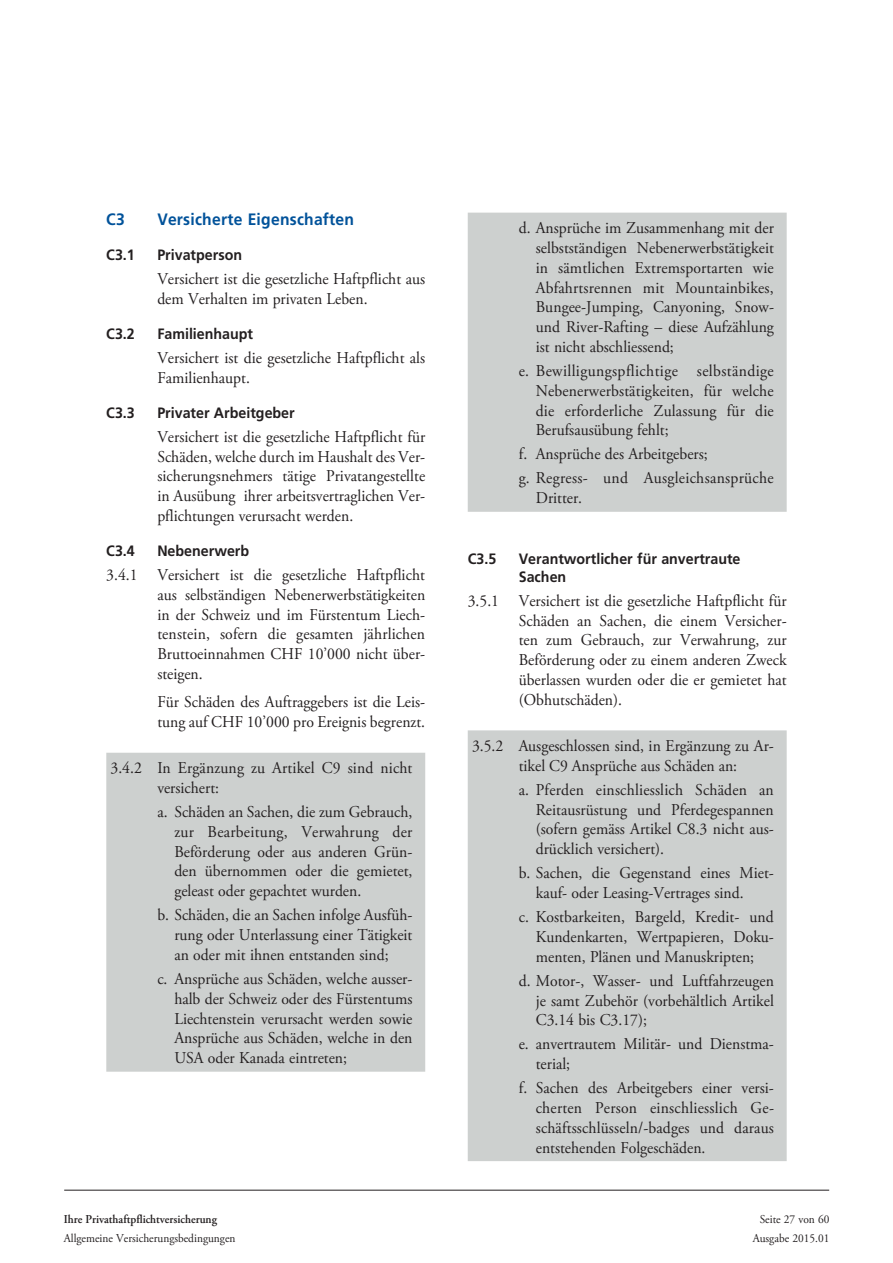
<style>
.page{position:relative;width:893px;height:1263px;background:#fff}
.page>*{position:absolute;margin:0;border:0;box-sizing:border-box;transform-origin:0 0}
.t1{font:16.5px/19.8px "Adobe Garamond Pro";color:#231f20;text-align:justify;scale:.95 1}
.t2{font:16.5px/24px "Adobe Garamond Pro";letter-spacing:.02em;color:#231f20;scale:.95 1}
.t3{font:700 16.5px "Frutiger LT Pro";letter-spacing:.015em;color:#01529a;scale:.95 1}
.t4{font:700 15px/18px "Frutiger LT Pro";color:#231f20;scale:.95 1}
.t5{font:12px/18.6px "Adobe Garamond Pro";color:#231f20;text-align:center;scale:.95 1}
.t6{font:600 12px "Adobe Garamond Pro";color:#231f20;scale:.95 1}
</style>
<div class="page">
<div style="left:106px;top:753px;width:319px;height:319px;background:#cdd0cf"></div>
<div style="left:468px;top:213px;width:319px;height:299px;background:#cdd0cf"></div>
<div style="left:468px;top:730px;width:319px;height:431px;background:#cdd0cf"></div>
<hr style="left:64px;top:1190px;width:765px;height:1px;background:#231f20">
<p class="t3" style="left:106px;top:209px;width:21px">C3</p>
<p class="t3" style="left:157px;top:209px;width:209px">Versicherte Eigenschaften</p>
<p class="t4" style="left:106px;top:246px;width:32px">C3.1</p>
<p class="t4" style="left:157px;top:246px;width:91px">Privatperson</p>
<p class="t1" style="left:157px;top:269px;width:283px">Versichert ist die gesetzliche Haftpflicht aus dem Verhalten im privaten Leben.</p>
<p class="t4" style="left:106px;top:325px;width:32px">C3.2</p>
<p class="t4" style="left:157px;top:325px;width:102px">Familienhaupt</p>
<p class="t1" style="left:157px;top:348px;width:283px">Versichert ist die gesetzliche Haftpflicht als<br>Familienhaupt.</p>
<p class="t4" style="left:106px;top:404px;width:32px">C3.3</p>
<p class="t4" style="left:157px;top:404px;width:146px">Privater Arbeitgeber</p>
<p class="t1" style="left:157px;top:427px;width:283px">Versichert ist die gesetzliche Haftpflicht für Schäden, welche durch im Haushalt des Ver&shy;sicherungsnehmers tätige Privatangestellte in Ausübung ihrer arbeitsvertraglichen Ver&shy;pflichtungen verursacht werden.</p>
<p class="t4" style="left:106px;top:542px;width:32px">C3.4</p>
<p class="t4" style="left:157px;top:542px;width:98px">Nebenerwerb</p>
<p class="t1" style="left:157px;top:565px;width:283px;text-indent:-51px">3.4.1 Versichert ist die gesetzliche Haftpflicht aus selbständigen Nebenerwerbstätigkeiten in der Schweiz und im Fürstentum Liech&shy;tenstein, sofern die gesamten jährlichen Bruttoeinnahmen CHF 10’000 nicht über&shy;steigen.</p>
<p class="t1" style="left:157px;top:693px;width:283px">Für Schäden des Auftraggebers ist die Leis&shy;tung auf CHF 10’000 pro Ereignis begrenzt.</p>
<p class="t1" style="left:157px;top:759px;width:270px;text-indent:-47px">3.4.2 In Ergänzung zu Artikel C9 sind nicht versichert:</p>
<p class="t1" style="left:174px;top:802px;width:252px;text-indent:-17px">a. Schäden an Sachen, die zum Gebrauch, zur Bearbeitung, Verwahrung der Beförderung oder aus anderen Grün&shy;den übernommen oder die gemietet, geleast oder gepachtet wurden.</p>
<p class="t1" style="left:174px;top:906px;width:252px;text-indent:-17px">b. Schäden, die an Sachen infolge Ausfüh&shy;rung oder Unterlassung einer Tätigkeit an oder mit ihnen entstanden sind;</p>
<p class="t1" style="left:174px;top:969px;width:252px;text-indent:-17px">c. Ansprüche aus Schäden, welche ausser&shy;halb der Schweiz oder des Fürstentums Liechtenstein verursacht werden sowie Ansprüche aus Schäden, welche in den USA oder Kanada eintreten;</p>
<p class="t6" style="left:64px;top:1212px;width:163px">Ihre Privathaftpflichtversicherung</p>
<p class="t5" style="left:64px;top:1229px;width:182px">Allgemeine Versicherungsbedingungen</p>
<p class="t1" style="left:536px;top:219px;width:252px;text-indent:-17px">d. Ansprüche im Zusammenhang mit der selbstständigen Nebenerwerbstätigkeit in sämtlichen Extremsportarten wie Abfahrtsrennen mit Mountainbikes, Bungee-Jumping, Canyoning, Snow&shy;und River-Rafting – diese Aufzählung ist nicht abschliessend;</p>
<p class="t1" style="left:536px;top:361px;width:252px;text-indent:-17px">e. Bewilligungspflichtige selbständige Nebenerwerbstätigkeiten, für welche die erforderliche Zulassung für die Berufsausübung fehlt;</p>
<p class="t2" style="left:519px;top:443px;width:270px">f. Ansprüche des Arbeitgebers;<br>g. Regress- und Ausgleichsansprüche</p>
<p class="t1" style="left:536px;top:489px;width:50px">Dritter.</p>
<p class="t4" style="left:468px;top:550px;width:32px">C3.5</p>
<p class="t4" style="left:519px;top:550px;width:235px">Verantwortlicher für anvertraute<br>Sachen</p>
<p class="t1" style="left:519px;top:591px;width:283px;text-indent:-51px">3.5.1 Versichert ist die gesetzliche Haftpflicht für Schäden an Sachen, die einem Versicher&shy;ten zum Gebrauch, zur Verwahrung, zur Beförderung oder zu einem anderen Zweck überlassen wurden oder die er gemietet hat (Obhutschäden).</p>
<p class="t1" style="left:519px;top:736px;width:270px;text-indent:-47px">3.5.2 Ausgeschlossen sind, in Ergänzung zu Ar&shy;tikel C9 Ansprüche aus Schäden an:</p>
<p class="t1" style="left:536px;top:780px;width:252px;text-indent:-17px">a. Pferden einschliesslich Schäden an Reitausrüstung und Pferdegespannen (sofern gemäss Artikel C8.3 nicht aus&shy;drücklich versichert).</p>
<p class="t1" style="left:536px;top:864px;width:252px;text-indent:-17px">b. Sachen, die Gegenstand eines Miet&shy;kauf- oder Leasing-Vertrages sind.</p>
<p class="t1" style="left:536px;top:907px;width:252px;text-indent:-17px">c. Kostbarkeiten, Bargeld, Kredit- und Kundenkarten, Wertpapieren, Doku&shy;menten, Plänen und Manuskripten;</p>
<p class="t1" style="left:536px;top:971px;width:252px;text-indent:-17px">d. Motor-, Wasser- und Luftfahrzeugen je samt Zubehör (vorbehältlich Artikel C3.14 bis C3.17);</p>
<p class="t1" style="left:536px;top:1035px;width:252px;text-indent:-17px">e. anvertrautem Militär- und Dienstma&shy;terial;</p>
<p class="t1" style="left:536px;top:1079px;width:252px;text-indent:-17px">f. Sachen des Arbeitgebers einer versi&shy;cherten Person einschliesslich Ge&shy;schäftsschlüsseln/-badges und daraus entstehenden Folgeschäden.</p>
<p class="t5" style="left:753px;top:1210px;width:82px">Seite 27 von 60<br>Ausgabe 2015.01</p>
</div>
